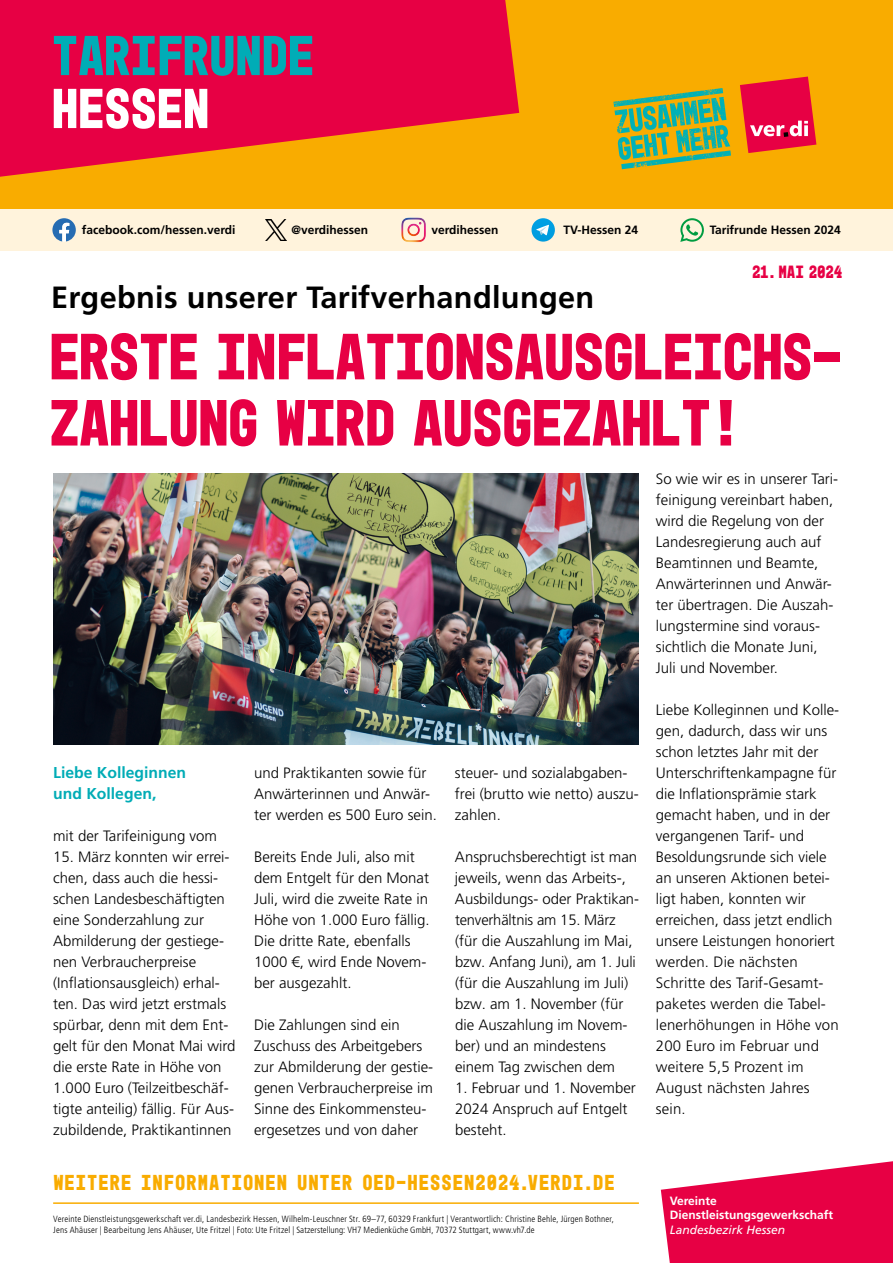
<style>
.page{position:relative;width:893px;height:1263px;background:#fff}
.page>*{position:absolute;margin:0;border:0;box-sizing:border-box;transform-origin:0 0}
.t1{font:700 66.15px/66.2px "Mono 45 Headline";letter-spacing:.01em;color:#e70044}
.t2{font:700 57px "Mono 45 Headline";letter-spacing:.02em;color:#00acb6}
.t3{font:700 57px "Mono 45 Headline";letter-spacing:.02em;color:#fff}
.t4{font:700 30.75px "Frutiger LT Pro";letter-spacing:.01em;color:#000}
.t5{font:700 21.9px "Mono 45 Headline";letter-spacing:.075em;color:#f9ac00}
.t6{font:700 18px "Mono 45 Headline";letter-spacing:.02em;color:#e70044}
.t7{font:700 15.75px/21px "Frutiger LT Pro";color:#00acb6}
.t8{font:300 15px/21px "Frutiger LT Pro";color:#000}
.t9{font:700 12px "Frutiger LT Pro";color:#000}
.t10{font:700 12px/14.2px "Frutiger LT Pro";color:#fff}
.t11{font:italic 12px "Frutiger LT Pro";color:#fff}
.t12{font:300 condensed 9px/10.5px "Frutiger LT Pro";letter-spacing:.02em;color:#000}
</style>
<div class="page">
<div style="left:0;top:208px;width:893px;height:43px;background:#fff3dc"></div>
<svg style="left:52px;top:218px;width:24px;height:24px"></svg>
<svg style="left:532px;top:218px;width:23px;height:24px"></svg>
<svg style="left:536px;top:225px;width:13px;height:10px"></svg>
<img style="left:401px;top:218px;width:25px;height:24px">
<img style="left:265px;top:219px;width:22px;height:22px">
<svg style="left:680px;top:218px;width:24px;height:24px"></svg>
<div style="left:0;top:0;width:893px;height:208px;background:#f9ac00"></div>
<svg style="left:661px;top:1161px;width:232px;height:102px;background:#ea2761"></svg>
<svg style="left:740px;top:77px;width:76px;height:76px"></svg>
<svg style="left:613px;top:88px;width:118px;height:81px"></svg>
<svg style="left:0;top:0;width:519px;height:177px;fill:#e70044"></svg>
<img style="left:53px;top:473px;width:586px;height:271px">
<hr style="left:53px;top:1202px;width:586px;height:2px;background:#f9ac00">
<h2 class="t2" style="left:53px;top:22px;width:263px">TARIFRUNDE</h2>
<h2 class="t3" style="left:53px;top:75px;width:158px">HESSEN</h2>
<p class="t9" style="left:82px;top:223px;width:155px">facebook.com/hessen.verdi</p>
<p class="t9" style="left:291px;top:223px;width:78px">@verdihessen</p>
<p class="t9" style="left:431px;top:223px;width:69px">verdihessen</p>
<p class="t9" style="left:563px;top:223px;width:76px">TV-Hessen 24</p>
<p class="t9" style="left:710px;top:223px;width:133px">Tarifrunde Hessen 2024</p>
<p class="t6" style="left:752px;top:261px;width:91px">21. MAI 2024</p>
<h3 class="t4" style="left:51px;top:279px;width:545px">Ergebnis unserer Tarifverhandlungen</h3>
<h1 class="t1" style="left:50px;top:323px;width:793px">ERSTE INFLATIONSAUSGLEICHS-<br>ZAHLUNG WIRD AUSGEZAHLT!</h1>
<p class="t7" style="left:53px;top:762px;width:135px">Liebe Kolleginnen und Kollegen,</p>
<p class="t8" style="left:53px;top:826px;width:165px">mit der Tarifeinigung vom</p>
<p class="t8" style="left:53px;top:847px;width:184px">15. März konnten wir errei&shy;chen, dass auch die hessi&shy;schen Landesbeschäftigten eine Sonderzahlung zur<br>Abmilderung der gestiege&shy;nen Verbraucherpreise (Inflationsausgleich) erhal&shy;ten. Das wird jetzt erstmals spürbar, denn mit dem Ent&shy;gelt für den Monat Mai wird die erste Rate in Höhe von<br>1.000 Euro (Teilzeitbeschäf&shy;tigte anteilig) fällig. Für Aus&shy;zubildende, Praktikantinnen</p>
<p class="t8" style="left:254px;top:763px;width:184px">und Praktikanten sowie für<br>Anwärterinnen und Anwär&shy;ter werden es 500 Euro sein.</p>
<p class="t8" style="left:254px;top:847px;width:177px">Bereits Ende Juli, also mit dem Entgelt für den Monat<br>Juli, wird die zweite Rate in<br>Höhe von 1.000 Euro fällig.<br>Die dritte Rate, ebenfalls<br>1000 €, wird Ende Novem&shy;ber ausgezahlt.</p>
<p class="t8" style="left:254px;top:1015px;width:181px">Die Zahlungen sind ein<br>Zuschuss des Arbeitgebers zur Abmilderung der gestie&shy;genen Verbraucherpreise im<br>Sinne des Einkommensteu&shy;ergesetzes und von daher</p>
<p class="t8" style="left:455px;top:763px;width:185px">steuer- und sozialabgaben&shy;frei (brutto wie netto) auszu&shy;zahlen.</p>
<p class="t8" style="left:455px;top:847px;width:185px">Anspruchsberechtigt ist man jeweils, wenn das Arbeits-,<br>Ausbildungs- oder Praktikan&shy;tenverhältnis am 15. März (für die Auszahlung im Mai, bzw. Anfang Juni), am 1. Juli (für die Auszahlung im Juli) bzw. am 1. November (für die Auszahlung im Novem&shy;ber) und an mindestens einem Tag zwischen dem</p>
<p class="t8" style="left:455px;top:1078px;width:182px">1. Februar und 1. November<br>2024 Anspruch auf Entgelt besteht.</p>
<h3 class="t5" style="left:54px;top:1169px;width:562px">WEITERE INFORMATIONEN UNTER OED-HESSEN2024.VERDI.DE</h3>
<p class="t12" style="left:53px;top:1214px;width:562px">Vereinte Dienstleistungsgewerkschaft ver.di, Landesbezirk Hessen, Wilhelm-Leuschner Str. 69–77, 60329 Frankfurt | Verantwortlich: Christine Behle, Jürgen Bothner,<br>Jens Ahäuser | Bearbeitung Jens Ahäuser, Ute Fritzel | Foto: Ute Fritzel | Satzerstellung: VH7 Medienküche GmbH, 70372 Stuttgart, www.vh7.de</p>
<p class="t8" style="left:656px;top:469px;width:184px">So wie wir es in unserer Tari&shy;feinigung vereinbart haben, wird die Regelung von der<br>Landesregierung auch auf<br>Beamtinnen und Beamte,<br>Anwärterinnen und Anwär&shy;ter übertragen. Die Auszah&shy;lungstermine sind voraus&shy;sichtlich die Monate Juni,<br>Juli und November.</p>
<p class="t8" style="left:656px;top:700px;width:185px">Liebe Kolleginnen und Kolle&shy;gen, dadurch, dass wir uns schon letztes Jahr mit der<br>Unterschriftenkampagne für die Inflationsprämie stark gemacht haben, und in der vergangenen Tarif- und<br>Besoldungsrunde sich viele an unseren Aktionen betei&shy;ligt haben, konnten wir erreichen, dass jetzt endlich unsere Leistungen honoriert werden. Die nächsten<br>Schritte des Tarif-Gesamt&shy;paketes werden die Tabel&shy;lenerhöhungen in Höhe von<br>200 Euro im Februar und weitere 5,5 Prozent im<br>August nächsten Jahres sein.</p>
<p class="t10" style="left:670px;top:1194px;width:165px">Vereinte<br>Dienstleistungsgewerkschaft</p>
<p class="t11" style="left:670px;top:1222px;width:117px">Landesbezirk Hessen</p>
</div>
